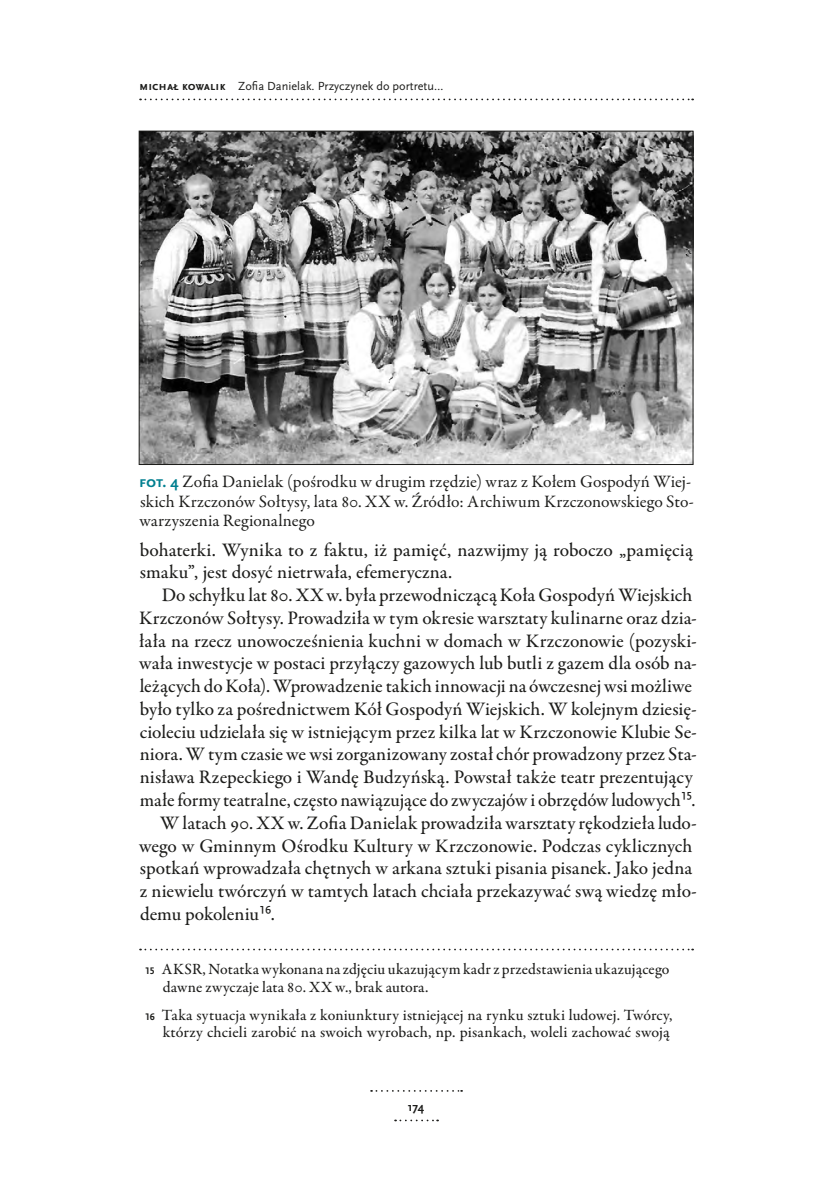
<style>
.page{position:relative;width:834px;height:1191px;background:#fff}
.page>*{position:absolute;margin:0;border:0;box-sizing:border-box;transform-origin:0 0}
.t1{font:500 19.25px/22.8px "Garamond Premr Pro";letter-spacing:.005em;color:#1d1d1b}
.t2{font:17.5px/19.2px "Garamond Premr Pro";letter-spacing:.005em;color:#1d1d1b}
.t3{font:500 15.75px/17.5px "Garamond Premr Pro";letter-spacing:.01em;color:#1d1d1b}
.t4{font:12.25px "Scala Sans Pro";color:#1d1d1b}
.t5{font:700 12.25px "Scala Sans Pro";color:#1d1d1b}
.s1{font-weight:700}
.s2{font-family:"Scala Sans Pro";font-weight:700;font-size:15.75px;color:#007f90}
.s3{font-family:"Scala Sans Pro";font-weight:400;font-size:16.62px}
.s4{font-family:"Scala Sans Pro";font-weight:700;font-size:9.97px}
</style>
<div class="page">
<svg style="left:371px;top:1090px;width:91px;height:1px"></svg>
<svg style="left:395px;top:1119px;width:43px;height:2px"></svg>
<svg style="left:140px;top:99px;width:553px;height:1px"></svg>
<svg style="left:140px;top:948px;width:553px;height:2px"></svg>
<img style="left:141px;top:133px;width:550px;height:329px">
<p class="t5" style="left:139px;top:79px;width:8px">MICHAŁ</p>
<p class="t4" style="left:182px;top:79px;width:263px"><span class="s1">KOWALI K</span> Zofia Danielak. Przyczynek do portretu…</p>
<p class="t2" style="left:139px;top:472px;width:556px"><span class="s2">Fot. 4</span> Zofia Danielak (pośrodku w drugim rzędzie) wraz z Kołem Gospodyń Wiej&shy;skich Krzczonów Sołtysy, lata 80. XX w. Źródło: Archiwum Krzczonowskiego Sto&shy;warzyszenia Regionalnego</p>
<p class="t1" style="left:140px;top:538px;width:554px">bohaterki. Wynika to z faktu, iż pamięć, nazwijmy ją roboczo „pamięcią smaku”, jest dosyć nietrwała, efemeryczna.</p>
<p class="t1" style="left:162px;top:584px;width:532px">Do schyłku lat 80. XX w. była przewodniczącą Koła Gospodyń Wiejskich</p>
<p class="t1" style="left:139px;top:607px;width:559px">Krzczonów Sołtysy. Prowadziła w tym okresie warsztaty kulinarne oraz dzia-</p>
<p class="t1" style="left:139px;top:629px;width:559px">łała na rzecz unowocześnienia kuchni w domach w Krzczonowie (pozyski-</p>
<p class="t1" style="left:139px;top:652px;width:559px">wała inwestycje w postaci przyłączy gazowych lub butli z gazem dla osób na-</p>
<p class="t1" style="left:140px;top:675px;width:553px">leżących do Koła). Wprowadzenie takich innowacji na ówczesnej wsi możliwe</p>
<p class="t1" style="left:140px;top:698px;width:558px">było tylko za pośrednictwem Kół Gospodyń Wiejskich. W kolejnym dziesię-</p>
<p class="t1" style="left:140px;top:720px;width:558px">cioleciu udzielała się w istniejącym przez kilka lat w Krzczonowie Klubie Se-</p>
<p class="t1" style="left:140px;top:743px;width:558px">niora. W tym czasie we wsi zorganizowany został chór prowadzony przez Sta-</p>
<p class="t1" style="left:140px;top:766px;width:554px">nisława Rzepeckiego i Wandę Budzyńską. Powstał także teatr prezentujący</p>
<p class="t1" style="left:140px;top:789px;width:557px">małe formy teatralne, często nawiązujące do zwyczajów i obrzędów ludowych<span class="s3">15</span>.</p>
<p class="t1" style="left:160px;top:811px;width:538px">W latach 90. XX w. Zofia Danielak prowadziła warsztaty rękodzieła ludo-</p>
<p class="t1" style="left:139px;top:834px;width:554px">wego w Gminnym Ośrodku Kultury w Krzczonowie. Podczas cyklicznych</p>
<p class="t1" style="left:140px;top:857px;width:553px">spotkań wprowadzała chętnych w arkana sztuki pisania pisanek. Jako jedna</p>
<p class="t1" style="left:140px;top:880px;width:558px">z niewielu twórczyń w tamtych latach chciała przekazywać swą wiedzę mło-</p>
<p class="t1" style="left:140px;top:902px;width:136px">demu pokoleniu<span class="s3">16</span>.</p>
<p class="t3" style="left:163px;top:960px;width:508px;text-indent:-17px"><span class="s4">15</span> AKSR, Notatka wykonana na zdjęciu ukazującym kadr z przedstawienia ukazującego dawne zwyczaje lata 80. XX w., brak autora.</p>
<p class="t3" style="left:145px;top:1006px;width:528px;text-align:right"><span class="s4">16</span> Taka sytuacja wynikała z koniunktury istniejącej na rynku sztuki ludowej. Twórcy, którzy chcieli zarobić na swoich wyrobach, np. pisankach, woleli zachować swoją</p>
<p class="t5" style="left:408px;top:1099px;width:18px">174</p>
</div>
